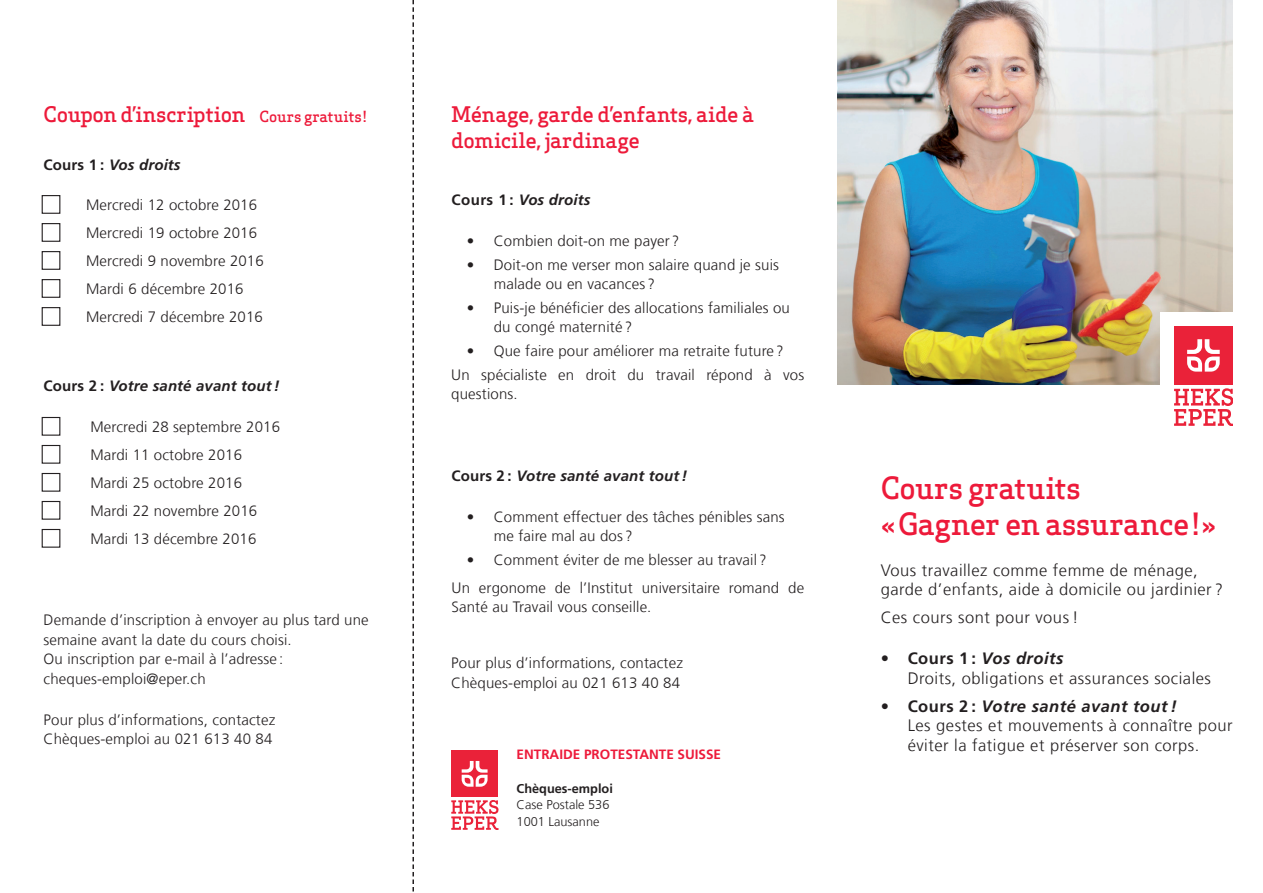
<style>
.page{position:relative;width:1263px;height:893px;background:#fff}
.page>*{position:absolute;margin:0;border:0;box-sizing:border-box;transform-origin:0 0}
.t1{font:500 30px/36px "Apex Serif";letter-spacing:-.025em;color:#ed1a3a}
.t2{font:500 21px/25.5px "Apex Serif";letter-spacing:-.02em;color:#ed1a3a}
.t3{font:300 16.5px/19.5px "Frutiger LT Com";letter-spacing:.03em;color:#231f20}
.t4{font:300 15px/28px "Frutiger LT Com";letter-spacing:.01em;color:#231f20}
.t5{font:italic 700 15px "Frutiger LT Com";letter-spacing:.01em;color:#231f20}
.t6{font:700 13.5px "Frutiger LT Com";color:#ed1a3a}
.t7{font:300 12.75px/16.5px "Frutiger LT Com";color:#231f20}
.t8{font:700 12.75px "Frutiger LT Com";color:#231f20}
.s1{font-size:15px}
.s2{font-style:normal}
.s3{font-weight:700}
.s4{font-weight:700;font-style:italic}
</style>
<div class="page">
<img style="left:838px;top:0;width:395px;height:385px">
<div style="left:1161px;top:312px;width:77px;height:150px;background:#fff"></div>
<div style="left:1174px;top:326px;width:59px;height:59px;background:#ea2239"></div>
<svg style="left:1187px;top:339px;width:33px;height:33px"></svg>
<svg style="left:1174px;top:388px;width:59px;height:37px"></svg>
<svg style="left:412px;top:0;width:2px;height:892px"></svg>
<div style="left:42px;top:195px;width:18px;height:19px;border:1px solid #231f20"></div>
<div style="left:42px;top:223px;width:18px;height:19px;border:1px solid #231f20"></div>
<div style="left:42px;top:251px;width:18px;height:19px;border:1px solid #231f20"></div>
<div style="left:42px;top:279px;width:18px;height:19px;border:1px solid #231f20"></div>
<div style="left:42px;top:307px;width:18px;height:19px;border:1px solid #231f20"></div>
<div style="left:42px;top:417px;width:18px;height:19px;border:1px solid #231f20"></div>
<div style="left:42px;top:445px;width:18px;height:19px;border:1px solid #231f20"></div>
<div style="left:42px;top:473px;width:18px;height:19px;border:1px solid #231f20"></div>
<div style="left:42px;top:501px;width:18px;height:19px;border:1px solid #231f20"></div>
<div style="left:42px;top:529px;width:18px;height:19px;border:1px solid #231f20"></div>
<div style="left:451px;top:750px;width:47px;height:47px;background:#ea2239"></div>
<svg style="left:462px;top:761px;width:26px;height:26px"></svg>
<svg style="left:451px;top:800px;width:48px;height:29px"></svg>
<h2 class="t2" style="left:44px;top:101px;width:324px">Coupon d’inscription <span class="s1">Cours gratuits!</span></h2>
<p class="t5" style="left:44px;top:156px;width:139px"><span class="s2">Cours 1 :</span> Vos droits</p>
<p class="t4" style="left:86px;top:191px;width:179px">Mercredi 12 octobre 2016<br>Mercredi 19 octobre 2016<br>Mercredi 9 novembre 2016<br>Mardi 6 décembre 2016<br>Mercredi 7 décembre 2016</p>
<p class="t5" style="left:44px;top:377px;width:238px"><span class="s2">Cours 2 :</span> Votre santé avant tout!</p>
<p class="t4" style="left:90px;top:413px;width:191px">Mercredi 28 septembre 2016<br>Mardi 11 octobre 2016<br>Mardi 25 octobre 2016<br>Mardi 22 novembre 2016<br>Mardi 13 décembre 2016</p>
<p class="t4" style="left:44px;top:611px;width:327px;line-height:19.5px">Demande d’inscription à envoyer au plus tard une semaine avant la date du cours choisi.<br>Ou inscription par e-mail à l’adresse : cheques-emploi@eper.ch</p>
<p class="t4" style="left:44px;top:710px;width:233px;line-height:19.5px">Pour plus d’informations, contactez<br>Chèques-emploi au 021 613 40 84</p>
<h2 class="t2" style="left:451px;top:101px;width:304px">Ménage, garde d’enfants, aide à domicile, jardinage</h2>
<p class="t5" style="left:451px;top:191px;width:140px"><span class="s2">Cours 1 :</span> Vos droits</p>
<p class="t4" style="left:467px;top:227px;width:214px">• Combien doit-on me payer ?</p>
<p class="t4" style="left:494px;top:255px;width:287px;line-height:19.5px;text-indent:-27px">• Doit-on me verser mon salaire quand je suis malade ou en vacances ?</p>
<p class="t4" style="left:494px;top:298px;width:298px;line-height:19.5px;text-indent:-27px">• Puis-je bénéficier des allocations familiales ou du congé maternité ?</p>
<p class="t4" style="left:451px;top:339px;width:354px;line-height:23.7px;text-align:center">• Que faire pour améliorer ma retraite future ?<br>Un spécialiste en droit du travail répond à vos</p>
<p class="t4" style="left:451px;top:380px;width:68px">questions.</p>
<p class="t5" style="left:451px;top:467px;width:237px"><span class="s2">Cours 2 :</span> Votre santé avant tout!</p>
<p class="t4" style="left:494px;top:507px;width:292px;line-height:19.5px;text-indent:-27px">• Comment effectuer des tâches pénibles sans me faire mal au dos ?</p>
<p class="t4" style="left:451px;top:546px;width:354px;text-indent:15px">• Comment éviter de me blesser au travail ?<br>Un ergonome de l’Institut universitaire romand de</p>
<p class="t4" style="left:451px;top:593px;width:201px">Santé au Travail vous conseille.</p>
<p class="t4" style="left:451px;top:654px;width:233px;line-height:19.5px">Pour plus d’informations, contactez<br>Chèques-emploi au 021 613 40 84</p>
<p class="t6" style="left:517px;top:746px;width:206px">ENTRAIDE PROTESTANTE SUISSE</p>
<p class="t8" style="left:517px;top:781px;width:98px">Chèques-emploi</p>
<p class="t7" style="left:517px;top:796px;width:94px">Case Postale 536<br>1001 Lausanne</p>
<h1 class="t1" style="left:881px;top:470px;width:337px">Cours gratuits<br>«Gagner en assurance!»</h1>
<p class="t3" style="left:881px;top:560px;width:344px">Vous travaillez comme femme de ménage, garde d’enfants, aide à domicile ou jardinier ?</p>
<p class="t3" style="left:881px;top:608px;width:199px">Ces cours sont pour vous !</p>
<p class="t3" style="left:908px;top:649px;width:305px;text-indent:-27px"><span class="s3">• Cours 1 :</span> <span class="s4">Vos droits<br></span>Droits, obligations et assurances sociales</p>
<p class="t3" style="left:908px;top:696px;width:326px;text-indent:-27px"><span class="s3">• Cours 2 :</span> <span class="s4">Votre santé avant tout !<br></span>Les gestes et mouvements à connaître pour éviter la fatigue et préserver son corps.</p>
</div>
